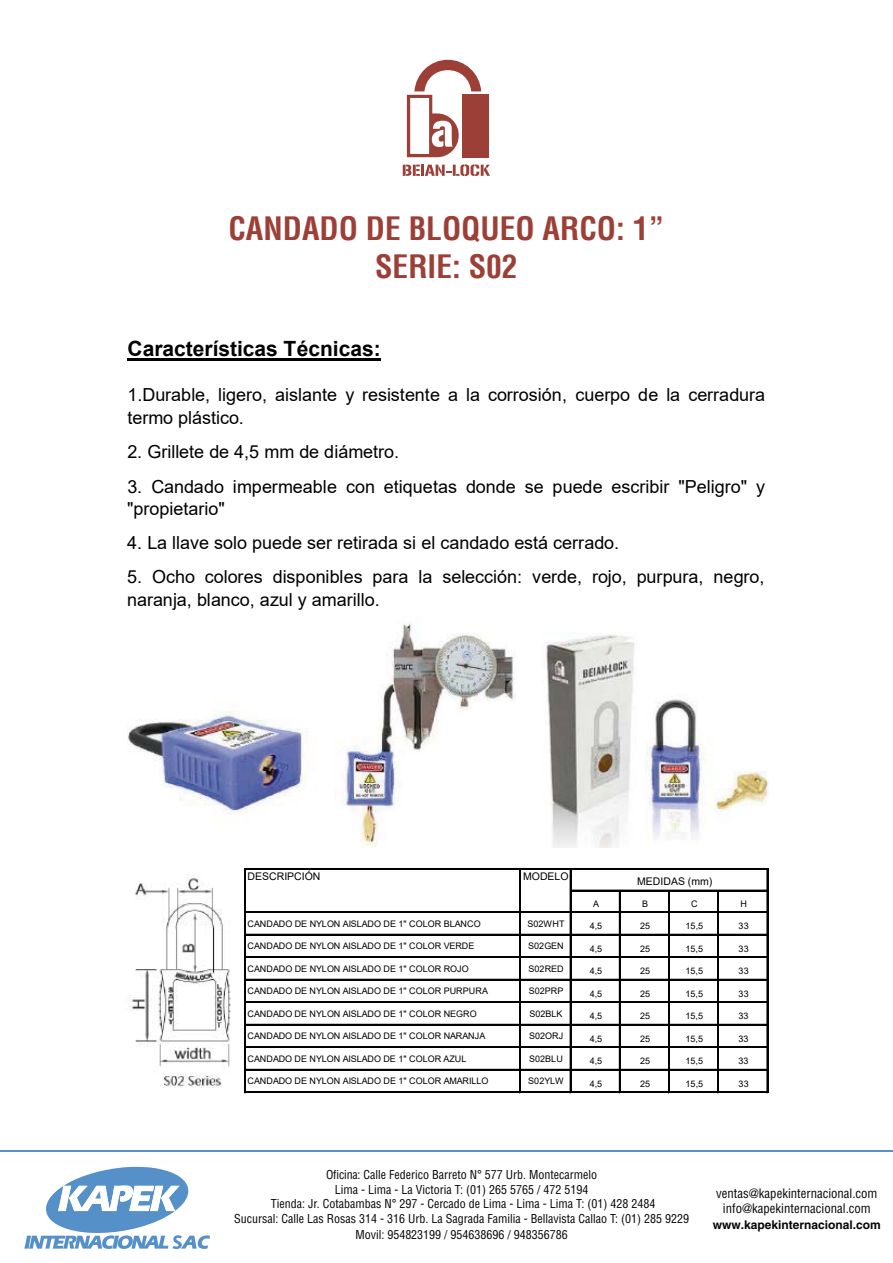
<style>
.page{position:relative;width:893px;height:1263px;background:#fff}
.page>*{position:absolute;margin:0;border:0;box-sizing:border-box;transform-origin:0 0}
.t1{font:700 condensed 31.5px/37.8px "Helvetica";color:#9c4037;text-align:center}
.t2{font:700 21px "Arial";color:#020102}
.t3{font:18px/22.2px "Arial";letter-spacing:-.005em;color:#020102}
.t4{font:condensed 12.75px/15.9px "Helvetica LT Std";color:#060407;text-align:center}
.t5{font:condensed 12px "Helvetica LT Std";color:#060407}
.t6{font:700 12px "Helvetica LT Std";color:#060407}
.t7{font:10.5px "Arial";color:#020102}
.t8{font:9px "Arial";letter-spacing:.01em;color:#020102}
</style>
<div class="page">
<hr style="left:127px;top:358px;width:254px;height:2px;background:#020102">
<img style="left:127px;top:623px;width:642px;height:224px">
<img style="left:130px;top:875px;width:101px;height:212px">
<hr style="left:245px;top:868px;width:1px;height:225px;background:#020102">
<hr style="left:519px;top:870px;width:1px;height:223px;background:#020102">
<hr style="left:520px;top:870px;width:1px;height:223px;background:#020102">
<hr style="left:570px;top:870px;width:1px;height:223px;background:#020102">
<hr style="left:767px;top:870px;width:1px;height:223px;background:#020102">
<hr style="left:619px;top:891px;width:2px;height:202px;background:#020102">
<hr style="left:668px;top:891px;width:2px;height:202px;background:#020102">
<hr style="left:717px;top:891px;width:1px;height:202px;background:#020102">
<hr style="left:718px;top:891px;width:1px;height:202px;background:#020102">
<hr style="left:246px;top:868px;width:522px;height:2px;background:#020102">
<hr style="left:571px;top:890px;width:197px;height:1px;background:#020102">
<hr style="left:246px;top:911px;width:522px;height:2px;background:#020102">
<hr style="left:246px;top:934px;width:522px;height:1px;background:#020102">
<hr style="left:246px;top:956px;width:522px;height:2px;background:#020102">
<hr style="left:246px;top:979px;width:522px;height:1px;background:#020102">
<hr style="left:246px;top:1001px;width:522px;height:2px;background:#020102">
<hr style="left:246px;top:1024px;width:522px;height:1px;background:#020102">
<hr style="left:246px;top:1046px;width:522px;height:2px;background:#020102">
<hr style="left:246px;top:1069px;width:522px;height:1px;background:#020102">
<hr style="left:246px;top:1091px;width:522px;height:2px;background:#020102">
<svg style="left:403px;top:164px;width:87px;height:12px"></svg>
<div style="left:462px;top:94px;width:27px;height:64px;background:#9c4037"></div>
<svg style="left:407px;top:60px;width:74px;height:97px"></svg>
<hr style="left:0;top:1150px;width:893px;height:2px;background:#5590c9">
<svg style="left:24px;top:1167px;width:186px;height:82px"></svg>
<h1 class="t1" style="left:228px;top:210px;width:437px">CANDADO DE BLOQUEO ARCO: 1”<br>SERIE: S02</h1>
<h2 class="t2" style="left:127px;top:334px;width:255px">Características Técnicas:</h2>
<h3 class="t3" style="left:127px;top:384px;width:639px">1.Durable, ligero, aislante y resistente a la corrosión, cuerpo de la cerradura termo plástico.</h3>
<h3 class="t3" style="left:127px;top:440px;width:273px">2. Grillete de 4,5 mm de diámetro.</h3>
<h3 class="t3" style="left:127px;top:475px;width:639px">3. Candado impermeable con etiquetas donde se puede escribir "Peligro" y "propietario"</h3>
<h3 class="t3" style="left:127px;top:531px;width:493px">4. La llave solo puede ser retirada si el candado está cerrado.</h3>
<h3 class="t3" style="left:127px;top:566px;width:639px">5. Ocho colores disponibles para la selección: verde, rojo, purpura, negro, naranja, blanco, azul y amarillo.</h3>
<p class="t7" style="left:248px;top:869px;width:74px">DESCRIPCIÓN</p>
<p class="t7" style="left:523px;top:869px;width:47px">MODELO</p>
<p class="t7" style="left:637px;top:874px;width:77px">MEDIDAS (mm)</p>
<p class="t8" style="left:593px;top:897px;width:8px">A</p>
<p class="t8" style="left:642px;top:897px;width:8px">B</p>
<p class="t8" style="left:691px;top:897px;width:8px">C</p>
<p class="t8" style="left:740px;top:897px;width:8px">H</p>
<p class="t8" style="left:248px;top:917px;width:235px">CANDADO DE NYLON AISLADO DE 1" COLOR BLANCO</p>
<p class="t8" style="left:527px;top:917px;width:39px">S02WHT</p>
<p class="t8" style="left:590px;top:920px;width:14px">4,5</p>
<p class="t8" style="left:640px;top:920px;width:12px">25</p>
<p class="t8" style="left:685px;top:920px;width:19px">15,5</p>
<p class="t8" style="left:739px;top:920px;width:12px">33</p>
<p class="t8" style="left:248px;top:940px;width:228px">CANDADO DE NYLON AISLADO DE 1" COLOR VERDE</p>
<p class="t8" style="left:528px;top:940px;width:37px">S02GEN</p>
<p class="t8" style="left:590px;top:942px;width:14px">4,5</p>
<p class="t8" style="left:640px;top:942px;width:12px">25</p>
<p class="t8" style="left:685px;top:942px;width:19px">15,5</p>
<p class="t8" style="left:739px;top:942px;width:12px">33</p>
<p class="t8" style="left:248px;top:962px;width:223px">CANDADO DE NYLON AISLADO DE 1" COLOR ROJO</p>
<p class="t8" style="left:528px;top:962px;width:37px">S02RED</p>
<p class="t8" style="left:590px;top:965px;width:14px">4,5</p>
<p class="t8" style="left:640px;top:965px;width:12px">25</p>
<p class="t8" style="left:685px;top:965px;width:19px">15,5</p>
<p class="t8" style="left:739px;top:965px;width:12px">33</p>
<p class="t8" style="left:248px;top:985px;width:242px">CANDADO DE NYLON AISLADO DE 1" COLOR PURPURA</p>
<p class="t8" style="left:529px;top:985px;width:36px">S02PRP</p>
<p class="t8" style="left:590px;top:987px;width:14px">4,5</p>
<p class="t8" style="left:640px;top:987px;width:12px">25</p>
<p class="t8" style="left:685px;top:987px;width:19px">15,5</p>
<p class="t8" style="left:739px;top:987px;width:12px">33</p>
<p class="t8" style="left:248px;top:1007px;width:231px">CANDADO DE NYLON AISLADO DE 1" COLOR NEGRO</p>
<p class="t8" style="left:529px;top:1007px;width:35px">S02BLK</p>
<p class="t8" style="left:590px;top:1010px;width:14px">4,5</p>
<p class="t8" style="left:640px;top:1010px;width:12px">25</p>
<p class="t8" style="left:685px;top:1010px;width:19px">15,5</p>
<p class="t8" style="left:739px;top:1010px;width:12px">33</p>
<p class="t8" style="left:248px;top:1030px;width:239px">CANDADO DE NYLON AISLADO DE 1" COLOR NARANJA</p>
<p class="t8" style="left:529px;top:1030px;width:36px">S02ORJ</p>
<p class="t8" style="left:590px;top:1032px;width:14px">4,5</p>
<p class="t8" style="left:640px;top:1032px;width:12px">25</p>
<p class="t8" style="left:685px;top:1032px;width:19px">15,5</p>
<p class="t8" style="left:738px;top:1032px;width:12px">33</p>
<p class="t8" style="left:248px;top:1052px;width:220px">CANDADO DE NYLON AISLADO DE 1" COLOR AZUL</p>
<p class="t8" style="left:529px;top:1052px;width:35px">S02BLU</p>
<p class="t8" style="left:590px;top:1055px;width:14px">4,5</p>
<p class="t8" style="left:640px;top:1055px;width:12px">25</p>
<p class="t8" style="left:685px;top:1055px;width:19px">15,5</p>
<p class="t8" style="left:738px;top:1055px;width:12px">33</p>
<p class="t8" style="left:248px;top:1075px;width:242px">CANDADO DE NYLON AISLADO DE 1" COLOR AMARILLO</p>
<p class="t8" style="left:528px;top:1075px;width:37px">S02YLW</p>
<p class="t8" style="left:590px;top:1077px;width:14px">4,5</p>
<p class="t8" style="left:640px;top:1077px;width:12px">25</p>
<p class="t8" style="left:685px;top:1077px;width:19px">15,5</p>
<p class="t8" style="left:739px;top:1077px;width:12px">33</p>
<h3 class="t5" style="left:326px;top:1167px;width:273px">Oficina: Calle Federico Barreto N° 577 Urb. Montecarmelo</h3>
<h3 class="t5" style="left:234px;top:1211px;width:456px">Sucursal: Calle Las Rosas 314 - 316 Urb. La Sagrada Familia - Bellavista Callao T: (01) 285 9229</h3>
<h3 class="t5" style="left:335px;top:1182px;width:255px">Lima - Lima - La Victoria T: (01) 265 5765 / 472 5194</h3>
<h3 class="t4" style="left:716px;top:1185px;width:163px">ventas@kapekinternacional.com info@kapekinternacional.com</h3>
<h3 class="t6" style="left:713px;top:1218px;width:170px">www.kapekinternacional.com</h3>
<h3 class="t5" style="left:271px;top:1196px;width:386px">Tienda: Jr. Cotabambas N° 297 - Cercado de Lima - Lima - Lima T: (01) 428 2484</h3>
<h3 class="t5" style="left:355px;top:1227px;width:214px">Movil: 954823199 / 954638696 / 948356786</h3>
</div>
